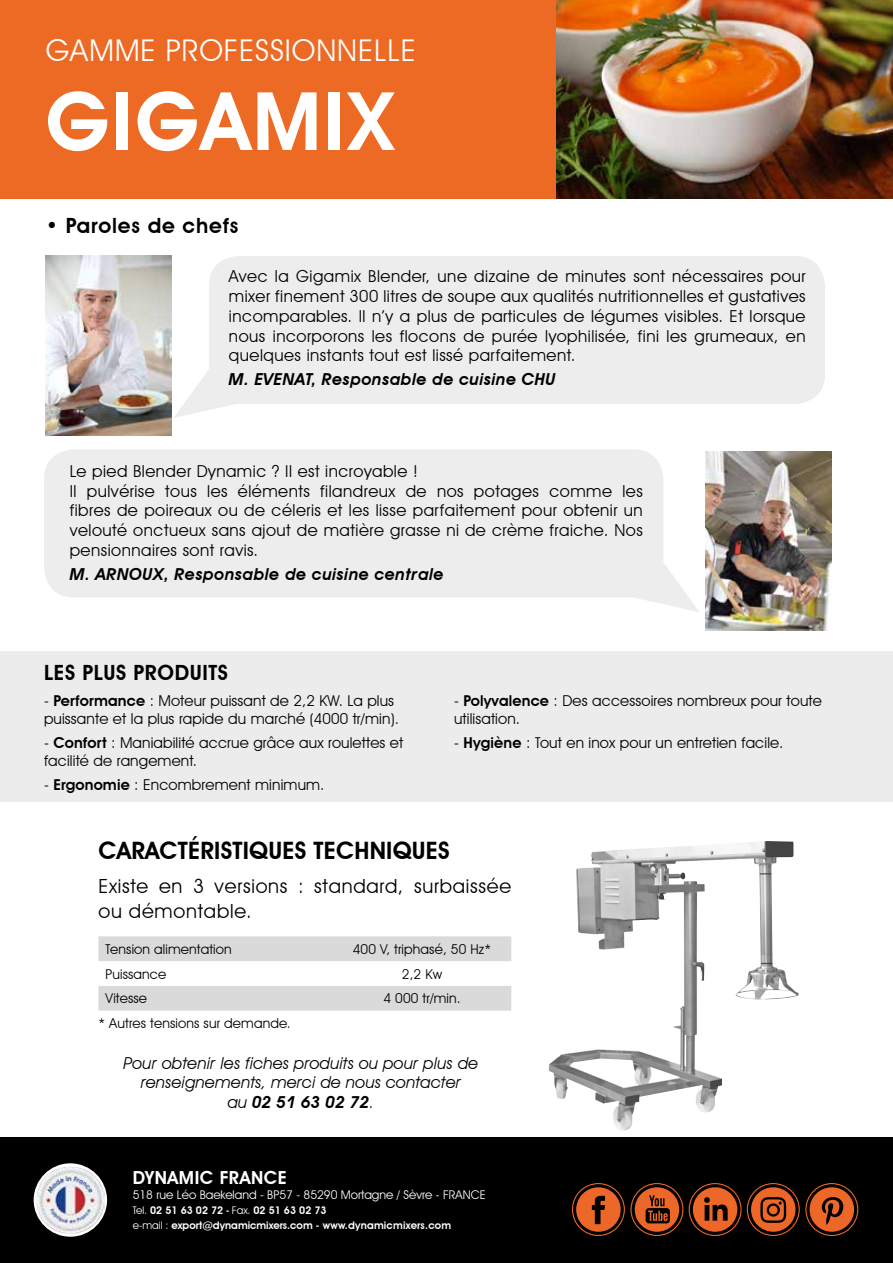
<style>
.page{position:relative;width:893px;height:1263px;background:#fff}
.page>*{position:absolute;margin:0;border:0;box-sizing:border-box;transform-origin:0 0}
.t1{font:600 81px "Avant Garde IT Cby BT";letter-spacing:.03em;color:#fff}
.t2{font:30px "Avant Garde IT Cby BT";letter-spacing:.03em;color:#fff}
.t3{font:600 24px "Avant Garde IT Cby BT";letter-spacing:.01em;color:#000}
.t4{font:600 21px "Avant Garde IT Cby BT";letter-spacing:.03em;color:#000}
.t5{font:19.5px/25.3px "Avant Garde IT Cby BT";letter-spacing:.04em;color:#000}
.t6{font:600 18px "Avant Garde IT Cby BT";letter-spacing:.03em;color:#fff}
.t7{font:16.5px/19.8px "Avant Garde IT Cby BT";letter-spacing:.03em;color:#000;text-align:justify}
.t8{font:italic 16.5px/19.8px "Avant Garde IT Cby BT";letter-spacing:.01em;color:#000;text-align:center}
.t9{font:italic 600 16.5px "Avant Garde IT Cby BT";letter-spacing:.03em;color:#000}
.t10{font:15px/18px "Avant Garde IT Cby BT";letter-spacing:.01em;color:#000}
.t11{font:13.5px "Avant Garde IT Cby BT";letter-spacing:.01em;color:#000}
.t12{font:12px "Avant Garde IT Cby BT";color:#fff}
.t13{font:600 10.5px/15px "Avant Garde IT Cby BT";color:#fff}
.s1{font-weight:600}
.s2{font-weight:400}
</style>
<div class="page">
<img style="left:556px;top:0;width:337px;height:199px">
<div style="left:209px;top:256px;width:616px;height:148px;background:#ededed;border-radius:30px"></div>
<div style="left:0;top:1138px;width:893px;height:125px;background:#000"></div>
<svg style="left:98px;top:936px;width:413px;height:75px"></svg>
<div style="left:0;top:0;width:556px;height:199px;background:#ed6a24"></div>
<img style="left:46px;top:256px;width:126px;height:179px">
<img style="left:705px;top:452px;width:126px;height:179px">
<div style="left:44px;top:449px;width:619px;height:148px;background:#ededed;border-radius:30px"></div>
<svg style="left:174px;top:370px;width:60px;height:48px"></svg>
<svg style="left:634px;top:562px;width:65px;height:50px"></svg>
<svg style="left:34px;top:1163px;width:73px;height:74px"></svg>
<img style="left:37px;top:1166px;width:67px;height:68px">
<img style="left:548px;top:841px;width:217px;height:290px">
<div style="left:572px;top:1183px;width:53px;height:53px;border:1px solid #ec6728;border-radius:50%"></div>
<svg style="left:576px;top:1187px;width:45px;height:45px"></svg>
<div style="left:630px;top:1183px;width:53px;height:53px;border:1px solid #ec6728;border-radius:50%"></div>
<svg style="left:635px;top:1187px;width:44px;height:45px"></svg>
<div style="left:689px;top:1183px;width:53px;height:53px;border:1px solid #ec6728;border-radius:50%"></div>
<svg style="left:693px;top:1187px;width:44px;height:45px"></svg>
<div style="left:747px;top:1183px;width:53px;height:53px;border:1px solid #ec6728;border-radius:50%"></div>
<svg style="left:751px;top:1187px;width:44px;height:45px"></svg>
<div style="left:805px;top:1183px;width:53px;height:53px;border:1px solid #ec6728;border-radius:50%"></div>
<svg style="left:810px;top:1187px;width:44px;height:45px"></svg>
<div style="left:0;top:651px;width:893px;height:150px;background:#ececec"></div>
<h2 class="t2" style="left:46px;top:32px;width:372px">GAMME PROFESSIONNELLE</h2>
<h1 class="t1" style="left:46px;top:73px;width:350px">GIGAMIX</h1>
<p class="t4" style="left:46px;top:213px;width:194px">• Paroles de chefs</p>
<p class="t7" style="left:229px;top:266px;width:578px">Avec la Gigamix Blender, une dizaine de minutes sont nécessaires pour mixer finement 300 litres de soupe aux qualités nutritionnelles et gustatives incomparables. Il n’y a plus de particules de légumes visibles. Et lorsque nous incorporons les flocons de purée lyophilisée, fini les grumeaux, en quelques instants tout est lissé parfaitement.</p>
<p class="t9" style="left:229px;top:369px;width:328px">M. EVENAT, Responsable de cuisine CHU</p>
<p class="t7" style="left:70px;top:461px;width:575px;text-align:left">Le pied Blender Dynamic ? Il est incroyable !<br>Il pulvérise tous les éléments filandreux de nos potages comme les fibres de poireaux ou de céleris et les lisse parfaitement pour obtenir un velouté onctueux sans ajout de matière grasse ni de crème fraiche. Nos pensionnaires sont ravis.</p>
<p class="t9" style="left:70px;top:564px;width:375px">M. ARNOUX, Responsable de cuisine centrale</p>
<p class="t4" style="left:44px;top:660px;width:185px">LES PLUS PRODUITS</p>
<p class="t10" style="left:44px;top:692px;width:356px">- <span class="s1">Performance</span> : Moteur puissant de 2,2 KW. La plus puissante et la plus rapide du marché (4000 tr/min).</p>
<p class="t10" style="left:44px;top:734px;width:361px">- <span class="s1">Confort</span> : Maniabilité accrue grâce aux roulettes et facilité de rangement.</p>
<p class="t10" style="left:44px;top:776px;width:282px">- <span class="s1">Ergonomie</span> : Encombrement minimum.</p>
<p class="t10" style="left:454px;top:692px;width:369px">- <span class="s1">Polyvalence</span> : Des accessoires nombreux pour toute utilisation.</p>
<p class="t10" style="left:454px;top:734px;width:331px">- <span class="s1">Hygiène</span> : Tout en inox pour un entretien facile.</p>
<h3 class="t3" style="left:98px;top:836px;width:353px">CARACTÉRISTIQUES TECHNIQUES</h3>
<p class="t5" style="left:98px;top:873px;width:414px">Existe en 3 versions : standard, surbaissée ou démontable.</p>
<p class="t11" style="left:106px;top:941px;width:128px">Tension alimentation</p>
<p class="t11" style="left:353px;top:941px;width:140px">400 V, triphasé, 50 Hz*</p>
<p class="t11" style="left:106px;top:966px;width:62px">Puissance</p>
<p class="t11" style="left:402px;top:966px;width:42px">2,2 Kw</p>
<p class="t11" style="left:106px;top:990px;width:43px">Vitesse</p>
<p class="t11" style="left:384px;top:990px;width:78px">4 000 tr/min.</p>
<p class="t11" style="left:98px;top:1015px;width:194px">* Autres tensions sur demande.</p>
<p class="t8" style="left:123px;top:1052px;width:356px">Pour obtenir les fiches produits ou pour plus de renseignements, merci de nous contacter<br>au <span class="s1">02 51 63 02 72</span>.</p>
<p class="t6" style="left:133px;top:1167px;width:156px">DYNAMIC FRANCE</p>
<p class="t12" style="left:133px;top:1187px;width:354px">518 rue Léo Baekeland - BP57 - 85290 Mortagne / Sèvre - FRANCE</p>
<p class="t13" style="left:133px;top:1203px;width:320px"><span class="s2">Tel.</span> 02 51 63 02 72 - <span class="s2">Fax.</span> 02 51 63 02 73<br><span class="s2">e-mail :</span> export@dynamicmixers.com - www.dynamicmixers.com</p>
</div>
